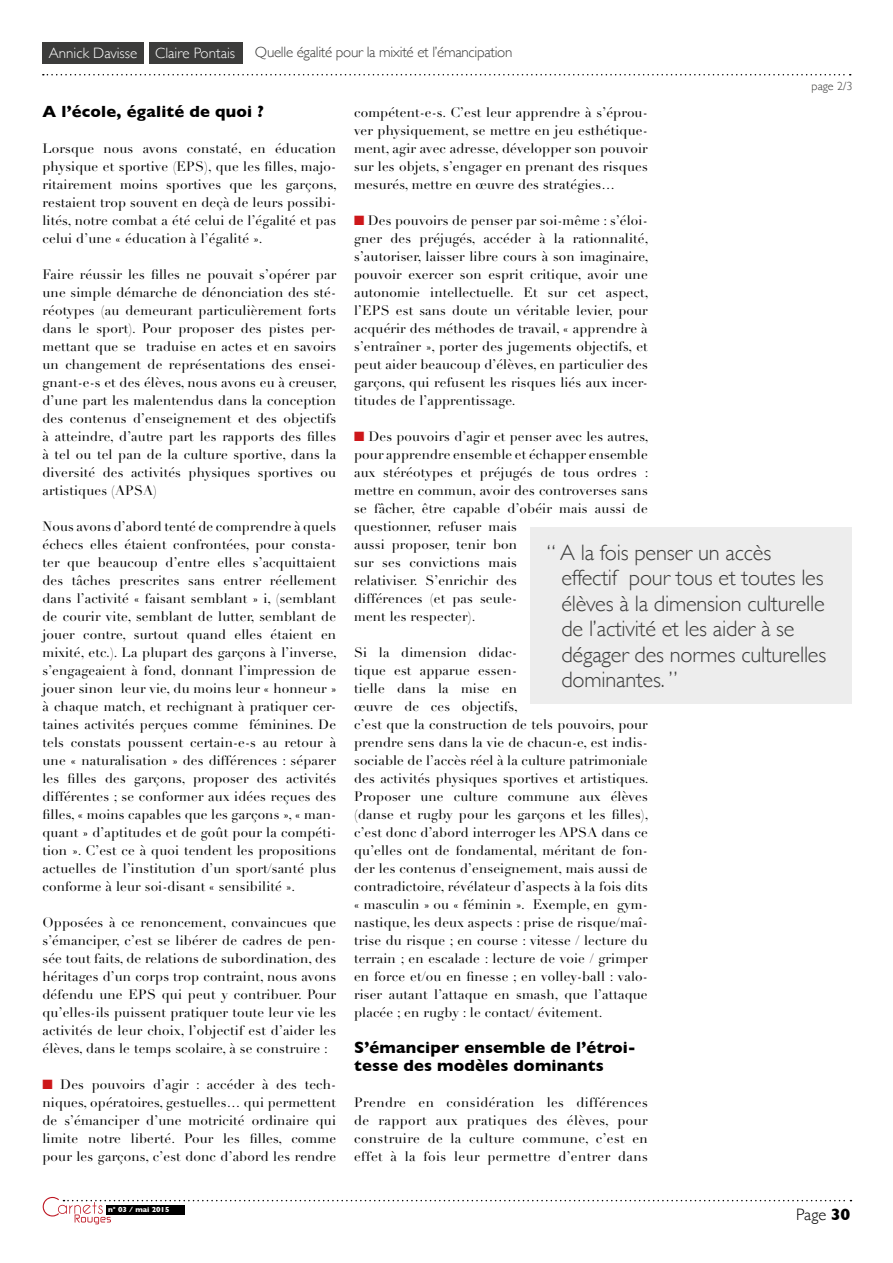
<style>
.page{position:relative;width:893px;height:1263px;background:#fff}
.page>*{position:absolute;margin:0;border:0;box-sizing:border-box;transform-origin:0 0}
.t1{font:300 22.35px/25.5px "Gill Sans";letter-spacing:-.01em;color:#3c3c3b}
.t2{font:700 16.5px/18px "Gill Sans";letter-spacing:.01em;color:#000}
.t3{font:300 16.5px "Gill Sans";color:#000}
.t4{font:300 15px "Gill Sans";letter-spacing:-.02em;color:#3c3c3b}
.t5{font:300 15px "Gill Sans";color:#fff}
.t6{font:13.5px/18px "Didot LH";letter-spacing:.01em;color:#000;text-align:justify}
.t7{font:300 12px "Gill Sans";color:#3c3c3b}
.t8{font:700 7.5px "Gill Sans";color:#fff}
.s1{color:#cd171a}
.s2{font-weight:700}
</style>
<div class="page">
<svg style="left:43px;top:74px;width:808px;height:1px"></svg>
<svg style="left:43px;top:1197px;width:808px;height:27px"></svg>
<div style="left:530px;top:527px;width:321px;height:177px;background:#ededed"></div>
<div style="left:43px;top:42px;width:101px;height:22px;background:#3c3c3b"></div>
<div style="left:149px;top:42px;width:93px;height:22px;background:#3c3c3b"></div>
<p class="t5" style="left:49px;top:41px;width:188px">Annick Davisse Claire Pontais</p>
<p class="t4" style="left:255px;top:40px;width:259px">Quelle égalité pour la mixité et l’émancipation</p>
<p class="t7" style="left:811px;top:77px;width:42px">page 2/3</p>
<p class="t2" style="left:43px;top:102px;width:223px">A l’école, égalité de quoi ?</p>
<p class="t6" style="left:43px;top:140px;width:296px">Lorsque nous avons constaté, en éducation physique et sportive (EPS), que les filles, majo&shy;ritairement moins sportives que les garçons, restaient trop souvent en deçà de leurs possibi&shy;lités, notre combat a été celui de l’égalité et pas celui d’une « éducation à l’égalité ».</p>
<p class="t6" style="left:43px;top:266px;width:296px">Faire réussir les filles ne pouvait s’opérer par une simple démarche de dénonciation des sté&shy;réotypes (au demeurant particulièrement forts dans le sport). Pour proposer des pistes per&shy;mettant que se traduise en actes et en savoirs un changement de représentations des ensei&shy;gnant-e-s et des élèves, nous avons eu à creuser, d’une part les malentendus dans la conception des contenus d’enseignement et des objectifs à atteindre, d’autre part les rapports des filles à tel ou tel pan de la culture sportive, dans la diversité des activités physiques sportives ou artistiques (APSA)</p>
<p class="t6" style="left:43px;top:517px;width:296px">Nous avons d’abord tenté de comprendre à quels échecs elles étaient confrontées, pour consta&shy;ter que beaucoup d’entre elles s’acquittaient des tâches prescrites sans entrer réellement dans l’activité « faisant semblant » i, (semblant de courir vite, semblant de lutter, semblant de jouer contre, surtout quand elles étaient en mixité, etc.). La plupart des garçons à l’inverse, s’engageaient à fond, donnant l’impression de jouer sinon leur vie, du moins leur « honneur » à chaque match, et rechignant à pratiquer cer&shy;taines activités perçues comme féminines. De tels constats poussent certain-e-s au retour à une « naturalisation » des différences : séparer les filles des garçons, proposer des activités différentes ; se conformer aux idées reçues des filles, « moins capables que les garçons », « man&shy;quant » d’aptitudes et de goût pour la compéti&shy;tion ». C’est ce à quoi tendent les propositions actuelles de l’institution d’un sport/santé plus conforme à leur soi-disant « sensibilité ».</p>
<p class="t6" style="left:43px;top:913px;width:295px">Opposées à ce renoncement, convaincues que s’émanciper, c’est se libérer de cadres de pen&shy;sée tout faits, de relations de subordination, des héritages d’un corps trop contraint, nous avons défendu une EPS qui peut y contribuer. Pour qu’elles-ils puissent pratiquer toute leur vie les activités de leur choix, l’objectif est d’aider les élèves, dans le temps scolaire, à se construire :</p>
<p class="t6" style="left:43px;top:1075px;width:295px"><span class="s1">■</span> Des pouvoirs d’agir : accéder à des tech&shy;niques, opératoires, gestuelles… qui permettent de s’émanciper d’une motricité ordinaire qui limite notre liberté. Pour les filles, comme pour les garçons, c’est donc d’abord les rendre</p>
<p class="t8" style="left:108px;top:1204px;width:63px">n° 03 / mai 2015</p>
<p class="t6" style="left:354px;top:103px;width:295px">compétent-e-s. C’est leur apprendre à s’éprou&shy;ver physiquement, se mettre en jeu esthétique&shy;ment, agir avec adresse, développer son pouvoir sur les objets, s’engager en prenant des risques mesurés, mettre en œuvre des stratégies…</p>
<p class="t6" style="left:354px;top:211px;width:296px"><span class="s1">■</span> Des pouvoirs de penser par soi-même : s’éloi&shy;gner des préjugés, accéder à la rationnalité, s’autoriser, laisser libre cours à son imaginaire, pouvoir exercer son esprit critique, avoir une autonomie intellectuelle. Et sur cet aspect, l’EPS est sans doute un véritable levier, pour acquérir des méthodes de travail, « apprendre à s’entraîner », porter des jugements objectifs, et peut aider beaucoup d’élèves, en particulier des garçons, qui refusent les risques liés aux incer&shy;titudes de l’apprentissage.</p>
<p class="t6" style="left:354px;top:427px;width:296px;text-align:left"><span class="s1">■</span> Des pouvoirs d’agir et penser avec les autres, pour apprendre ensemble et échapper ensemble aux stéréotypes et préjugés de tous ordres : mettre en commun, avoir des controverses sans se fâcher, être capable d’obéir mais aussi de questionner, refuser mais<br>aussi proposer, tenir bon<br>sur ses convictions mais<br>relativiser. S’enrichir des<br>différences (et pas seule-<br>ment les respecter).</p>
<p class="t6" style="left:354px;top:643px;width:296px;text-align:left">Si la dimension didac-<br>tique est apparue essen-<br>tielle dans la mise en<br>œuvre de ces objectifs,<br>c’est que la construction de tels pouvoirs, pour prendre sens dans la vie de chacun-e, est indis&shy;sociable de l’accès réel à la culture patrimoniale des activités physiques sportives et artistiques.<br>Proposer une culture commune aux élèves (danse et rugby pour les garçons et les filles), c’est donc d’abord interroger les APSA dans ce qu’elles ont de fondamental, méritant de fon&shy;der les contenus d’enseignement, mais aussi de contradictoire, révélateur d’aspects à la fois dits « masculin » ou « féminin ». Exemple, en gym&shy;nastique, les deux aspects : prise de risque/maî&shy;trise du risque ; en course : vitesse / lecture du terrain ; en escalade : lecture de voie / grimper en force et/ou en finesse ; en volley-ball : valo&shy;riser autant l’attaque en smash, que l’attaque placée ; en rugby : le contact/ évitement.</p>
<p class="t2" style="left:354px;top:1038px;width:283px">S’émanciper ensemble de l’étroi&shy;tesse des modèles dominants</p>
<p class="t6" style="left:354px;top:1094px;width:295px">Prendre en considération les différences de rapport aux pratiques des élèves, pour construire de la culture commune, c’est en effet à la fois leur permettre d’entrer dans</p>
<h1 class="t1" style="left:561px;top:539px;width:266px;text-indent:-15px">“ A la fois penser un accès effectif pour tous et toutes les élèves à la dimension culturelle de l’activité et les aider à se dégager des normes culturelles dominantes. ”</h1>
<p class="t3" style="left:796px;top:1201px;width:56px">Page <span class="s2">30</span></p>
</div>
